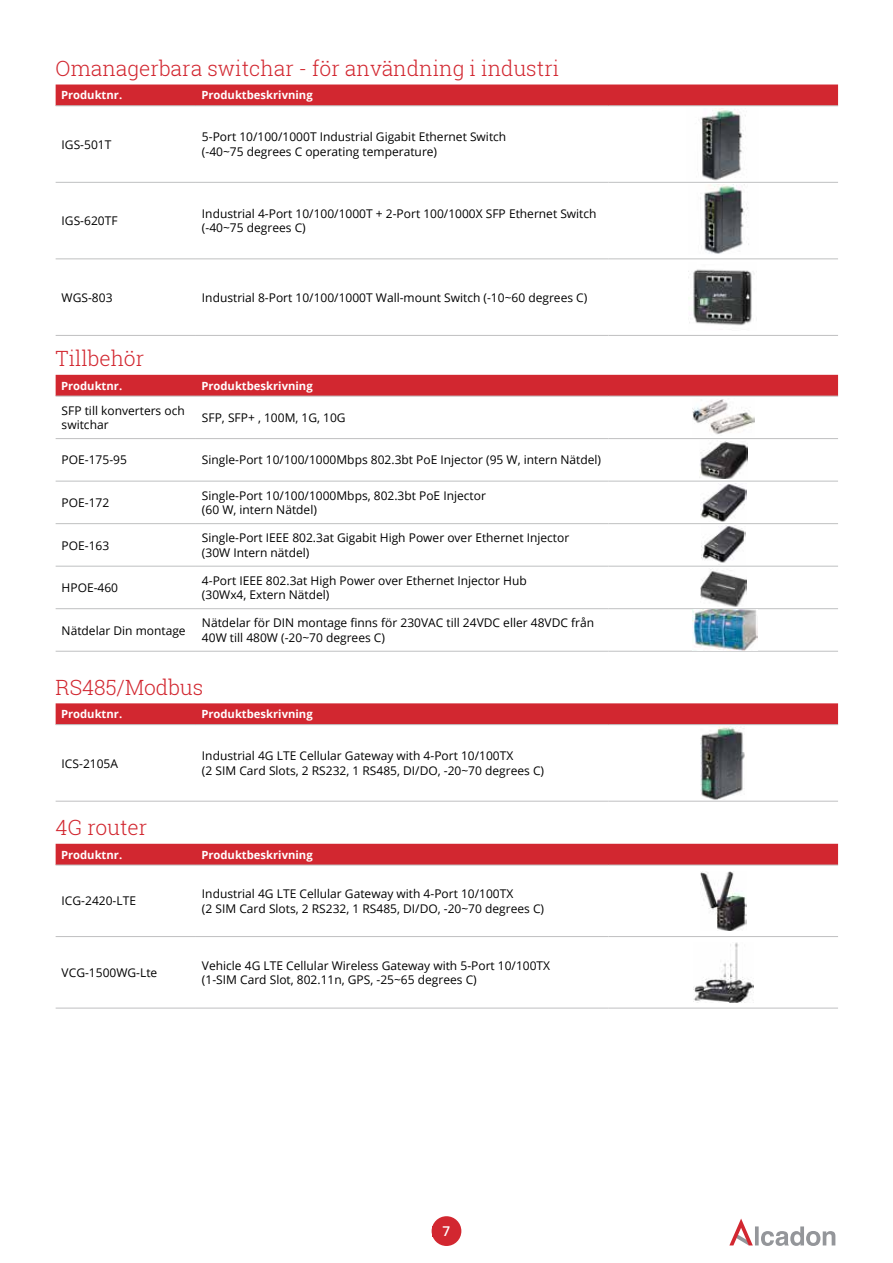
<style>
.page{position:relative;width:893px;height:1263px;background:#fff}
.page>*{position:absolute;margin:0;border:0;box-sizing:border-box;transform-origin:0 0}
.t1{font:300 21px "Roboto Slab";color:#d22730}
.t2{font:600 13.5px "Open Sans";color:#fff}
.t3{font:12px/14.4px "Open Sans";color:#000}
.t4{font:700 11.25px "Open Sans";color:#fff}
</style>
<div class="page">
<div style="left:432px;top:1216px;width:29px;height:30px;background:#d22730;border-radius:50%"></div>
<svg style="left:729px;top:1218px;width:106px;height:28px"></svg>
<div style="left:56px;top:703px;width:782px;height:21px;background:#d22730"></div>
<hr style="left:56px;top:724px;width:140px;height:1px;background:#bfc0c1">
<hr style="left:196px;top:724px;width:412px;height:1px;background:#bfc0c1">
<hr style="left:608px;top:724px;width:230px;height:1px;background:#bfc0c1">
<hr style="left:56px;top:801px;width:140px;height:1px;background:#bfc0c1">
<hr style="left:196px;top:801px;width:412px;height:1px;background:#bfc0c1">
<hr style="left:608px;top:801px;width:230px;height:1px;background:#bfc0c1">
<img style="left:701px;top:727px;width:44px;height:72px">
<div style="left:56px;top:844px;width:782px;height:21px;background:#d22730"></div>
<hr style="left:56px;top:865px;width:140px;height:1px;background:#bfc0c1">
<hr style="left:196px;top:865px;width:412px;height:1px;background:#bfc0c1">
<hr style="left:608px;top:865px;width:230px;height:1px;background:#bfc0c1">
<hr style="left:56px;top:936px;width:140px;height:1px;background:#bfc0c1">
<hr style="left:196px;top:936px;width:412px;height:1px;background:#bfc0c1">
<hr style="left:608px;top:936px;width:230px;height:1px;background:#bfc0c1">
<hr style="left:56px;top:1008px;width:140px;height:1px;background:#bfc0c1">
<hr style="left:196px;top:1008px;width:412px;height:1px;background:#bfc0c1">
<hr style="left:608px;top:1008px;width:230px;height:1px;background:#bfc0c1">
<img style="left:700px;top:871px;width:47px;height:59px">
<img style="left:693px;top:942px;width:60px;height:60px">
<div style="left:56px;top:85px;width:782px;height:20px;background:#d22730"></div>
<hr style="left:56px;top:105px;width:140px;height:1px;background:#bfc0c1">
<hr style="left:196px;top:105px;width:412px;height:1px;background:#bfc0c1">
<hr style="left:608px;top:105px;width:230px;height:1px;background:#bfc0c1">
<hr style="left:56px;top:182px;width:140px;height:1px;background:#bfc0c1">
<hr style="left:196px;top:182px;width:412px;height:1px;background:#bfc0c1">
<hr style="left:608px;top:182px;width:230px;height:1px;background:#bfc0c1">
<hr style="left:56px;top:258px;width:140px;height:1px;background:#bfc0c1">
<hr style="left:196px;top:258px;width:412px;height:1px;background:#bfc0c1">
<hr style="left:608px;top:258px;width:230px;height:1px;background:#bfc0c1">
<hr style="left:56px;top:335px;width:140px;height:1px;background:#bfc0c1">
<hr style="left:196px;top:335px;width:412px;height:1px;background:#bfc0c1">
<hr style="left:608px;top:335px;width:230px;height:1px;background:#bfc0c1">
<img style="left:701px;top:108px;width:45px;height:72px">
<img style="left:700px;top:185px;width:49px;height:69px">
<img style="left:688px;top:269px;width:67px;height:57px">
<div style="left:56px;top:375px;width:782px;height:21px;background:#d22730"></div>
<hr style="left:56px;top:396px;width:140px;height:1px;background:#bfc0c1">
<hr style="left:196px;top:396px;width:412px;height:1px;background:#bfc0c1">
<hr style="left:608px;top:396px;width:230px;height:1px;background:#bfc0c1">
<hr style="left:56px;top:438px;width:140px;height:1px;background:#bfc0c1">
<hr style="left:196px;top:438px;width:412px;height:1px;background:#bfc0c1">
<hr style="left:608px;top:438px;width:230px;height:1px;background:#bfc0c1">
<hr style="left:56px;top:481px;width:140px;height:1px;background:#bfc0c1">
<hr style="left:196px;top:481px;width:412px;height:1px;background:#bfc0c1">
<hr style="left:608px;top:481px;width:230px;height:1px;background:#bfc0c1">
<hr style="left:56px;top:523px;width:140px;height:1px;background:#bfc0c1">
<hr style="left:196px;top:523px;width:412px;height:1px;background:#bfc0c1">
<hr style="left:608px;top:523px;width:230px;height:1px;background:#bfc0c1">
<hr style="left:56px;top:566px;width:140px;height:1px;background:#bfc0c1">
<hr style="left:196px;top:566px;width:412px;height:1px;background:#bfc0c1">
<hr style="left:608px;top:566px;width:230px;height:1px;background:#bfc0c1">
<hr style="left:56px;top:608px;width:140px;height:1px;background:#bfc0c1">
<hr style="left:196px;top:608px;width:412px;height:1px;background:#bfc0c1">
<hr style="left:608px;top:608px;width:230px;height:1px;background:#bfc0c1">
<hr style="left:56px;top:651px;width:140px;height:1px;background:#bfc0c1">
<hr style="left:196px;top:651px;width:412px;height:1px;background:#bfc0c1">
<hr style="left:608px;top:651px;width:230px;height:1px;background:#bfc0c1">
<img style="left:692px;top:399px;width:63px;height:36px">
<img style="left:700px;top:441px;width:47px;height:38px">
<img style="left:701px;top:483px;width:45px;height:38px">
<img style="left:701px;top:526px;width:45px;height:37px">
<img style="left:701px;top:569px;width:45px;height:37px">
<img style="left:693px;top:609px;width:64px;height:41px">
<h1 class="t1" style="left:56px;top:54px;width:505px">Omanagerbara switchar - för användning i industri</h1>
<p class="t4" style="left:61px;top:87px;width:63px">Produktnr.</p>
<p class="t4" style="left:201px;top:87px;width:113px">Produktbeskrivning</p>
<p class="t3" style="left:62px;top:137px;width:51px">IGS-501T</p>
<p class="t3" style="left:202px;top:130px;width:306px">5-Port 10/100/1000T Industrial Gigabit Ethernet Switch (-40~75 degrees C operating temperature)</p>
<p class="t3" style="left:62px;top:213px;width:57px">IGS-620TF</p>
<p class="t3" style="left:202px;top:206px;width:396px">Industrial 4-Port 10/100/1000T + 2-Port 100/1000X SFP Ethernet Switch (-40~75 degrees C)</p>
<p class="t3" style="left:62px;top:290px;width:52px">WGS-803</p>
<p class="t3" style="left:202px;top:290px;width:387px">Industrial 8-Port 10/100/1000T Wall-mount Switch (-10~60 degrees C)</p>
<h1 class="t1" style="left:56px;top:344px;width:90px">Tillbehör</h1>
<p class="t4" style="left:61px;top:378px;width:63px">Produktnr.</p>
<p class="t4" style="left:201px;top:378px;width:113px">Produktbeskrivning</p>
<p class="t3" style="left:62px;top:403px;width:125px">SFP till konverters och switchar</p>
<p class="t3" style="left:202px;top:410px;width:145px">SFP, SFP+ , 100M, 1G, 10G</p>
<p class="t3" style="left:62px;top:453px;width:67px">POE-175-95</p>
<p class="t3" style="left:202px;top:453px;width:401px">Single-Port 10/100/1000Mbps 802.3bt PoE Injector (95 W, intern Nätdel)</p>
<p class="t3" style="left:62px;top:495px;width:49px">POE-172</p>
<p class="t3" style="left:202px;top:488px;width:286px">Single-Port 10/100/1000Mbps, 802.3bt PoE Injector (60 W, intern Nätdel)</p>
<p class="t3" style="left:62px;top:538px;width:49px">POE-163</p>
<p class="t3" style="left:202px;top:530px;width:369px">Single-Port IEEE 802.3at Gigabit High Power over Ethernet Injector (30W Intern nätdel)</p>
<p class="t3" style="left:62px;top:580px;width:58px">HPOE-460</p>
<p class="t3" style="left:202px;top:573px;width:326px">4-Port IEEE 802.3at High Power over Ethernet Injector Hub (30Wx4, Extern Nätdel)</p>
<p class="t3" style="left:62px;top:623px;width:126px">Nätdelar Din montage</p>
<p class="t3" style="left:202px;top:615px;width:394px">Nätdelar för DIN montage finns för 230VAC till 24VDC eller 48VDC från<br>40W till 480W (-20~70 degrees C)</p>
<h1 class="t1" style="left:56px;top:673px;width:149px">RS485/Modbus</h1>
<p class="t4" style="left:61px;top:706px;width:63px">Produktnr.</p>
<p class="t4" style="left:201px;top:706px;width:113px">Produktbeskrivning</p>
<p class="t3" style="left:62px;top:756px;width:58px">ICS-2105A</p>
<p class="t3" style="left:202px;top:748px;width:344px">Industrial 4G LTE Cellular Gateway with 4-Port 10/100TX<br>(2 SIM Card Slots, 2 RS232, 1 RS485, DI/DO, -20~70 degrees C)</p>
<h1 class="t1" style="left:56px;top:813px;width:93px">4G router</h1>
<p class="t4" style="left:61px;top:847px;width:63px">Produktnr.</p>
<p class="t4" style="left:201px;top:847px;width:113px">Produktbeskrivning</p>
<p class="t3" style="left:62px;top:893px;width:76px">ICG-2420-LTE</p>
<p class="t3" style="left:202px;top:886px;width:344px">Industrial 4G LTE Cellular Gateway with 4-Port 10/100TX<br>(2 SIM Card Slots, 2 RS232, 1 RS485, DI/DO, -20~70 degrees C)</p>
<p class="t3" style="left:62px;top:965px;width:97px">VCG-1500WG-Lte</p>
<p class="t3" style="left:202px;top:958px;width:350px">Vehicle 4G LTE Cellular Wireless Gateway with 5-Port 10/100TX (1-SIM Card Slot, 802.11n, GPS, -25~65 degrees C)</p>
<p class="t2" style="left:442px;top:1222px;width:9px">7</p>
</div>
